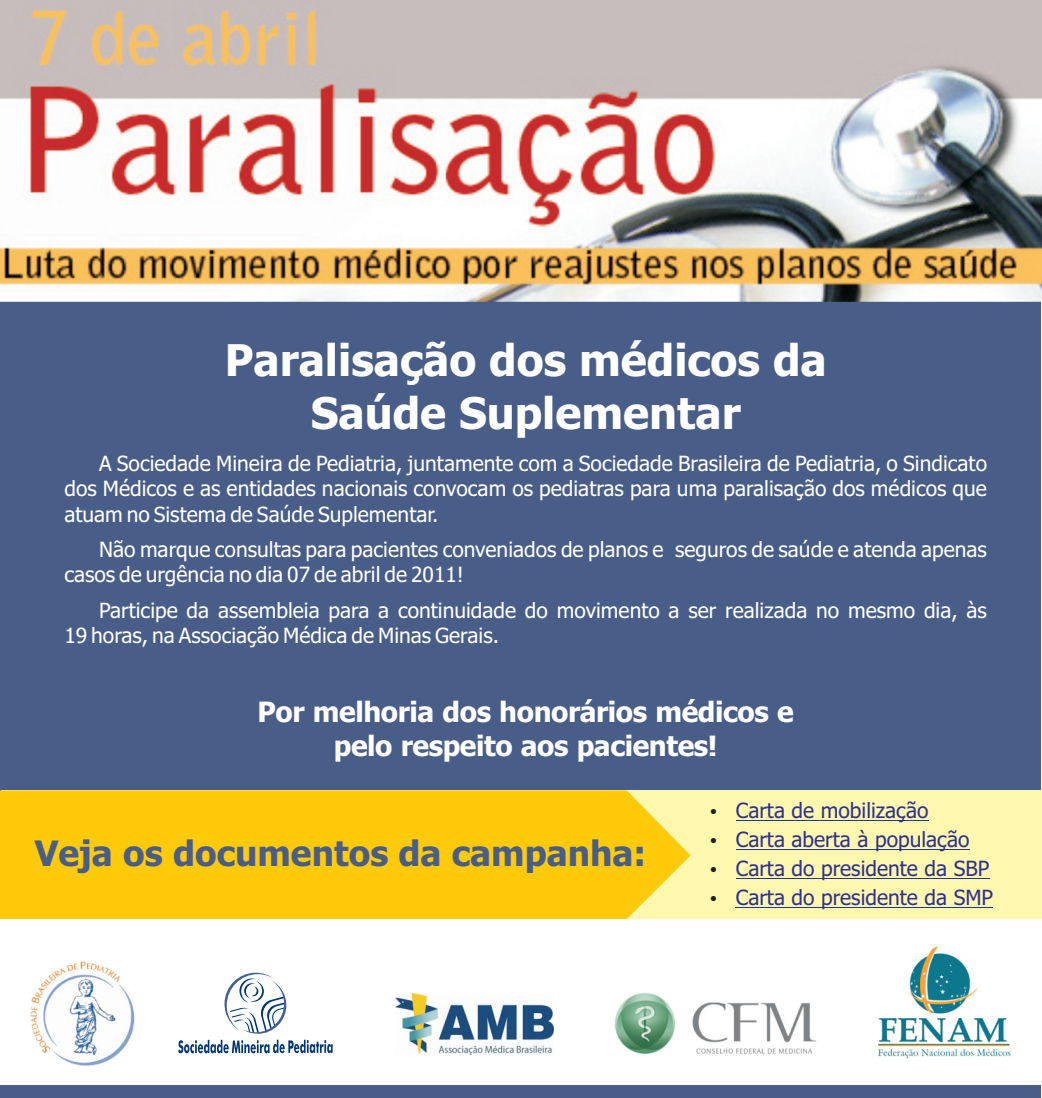
<style>
.page{position:relative;width:1042px;height:1098px;background:#fff}
.page>*{position:absolute;margin:0;border:0;box-sizing:border-box;transform-origin:0 0}
.t1{font:700 43.75px/52.9px "Tahoma";color:#fff;text-align:center}
.t2{font:700 35px "Tahoma";color:#485e88}
.t3{font:700 28px/33.8px "Tahoma";letter-spacing:-.015em;color:#fff;text-align:center}
.t4{font:21px/25.4px "Tahoma";color:#fff}
.t5{font:21px/29.1px "Tahoma";color:#2d3291}
</style>
<div class="page">
<div style="left:0;top:280px;width:1041px;height:817px;background:#485e88"></div>
<div style="left:0;top:903px;width:1042px;height:181px;background:#fff"></div>
<div style="left:2px;top:790px;width:1040px;height:128px;background:#fff8ae"></div>
<hr style="left:736px;top:819px;width:192px;height:1px;background:#2d3291">
<hr style="left:736px;top:848px;width:233px;height:1px;background:#2d3291">
<hr style="left:736px;top:877px;width:253px;height:1px;background:#2d3291">
<hr style="left:736px;top:906px;width:257px;height:1px;background:#2d3291">
<div style="left:0;top:790px;width:690px;height:128px;background:#feca0a"></div>
<img style="left:30px;top:961px;width:105px;height:105px">
<img style="left:395px;top:993px;width:159px;height:61px">
<img style="left:614px;top:993px;width:202px;height:61px">
<img style="left:878px;top:946px;width:133px;height:113px">
<svg style="left:178px;top:1039px;width:155px;height:14px"></svg>
<svg style="left:224px;top:972px;width:62px;height:61px"></svg>
<img style="left:0;top:0;width:1042px;height:302px">
<h1 class="t1" style="left:225px;top:337px;width:603px">Paralisação dos médicos da<br>Saúde Suplementar</h1>
<p class="t4" style="left:64px;top:452px;width:924px;text-align:justify;text-indent:35px">A Sociedade Mineira de Pediatria, juntamente com a Sociedade Brasileira de Pediatria, o Sindicato dos Médicos e as entidades nacionais convocam os pediatras para uma paralisação dos médicos que atuam no Sistema de Saúde Suplementar.</p>
<p class="t4" style="left:64px;top:538px;width:924px;text-indent:35px">Não marque consultas para pacientes conveniados de planos e seguros de saúde e atenda apenas casos de urgência no dia 07 de abril de 2011!</p>
<p class="t4" style="left:64px;top:599px;width:924px;text-indent:35px">Participe da assembleia para a continuidade do movimento a ser realizada no mesmo dia, às<br>19 horas, na Associação Médica de Minas Gerais.</p>
<h3 class="t3" style="left:258px;top:697px;width:537px">Por melhoria dos honorários médicos e pelo respeito aos pacientes!</h3>
<p class="t5" style="left:736px;top:797px;width:259px">Carta de mobilização<br>Carta aberta à população<br>Carta do presidente da SBP<br>Carta do presidente da SMP</p>
<h2 class="t2" style="left:35px;top:839px;width:613px">Veja os documentos da campanha:</h2>
</div>
